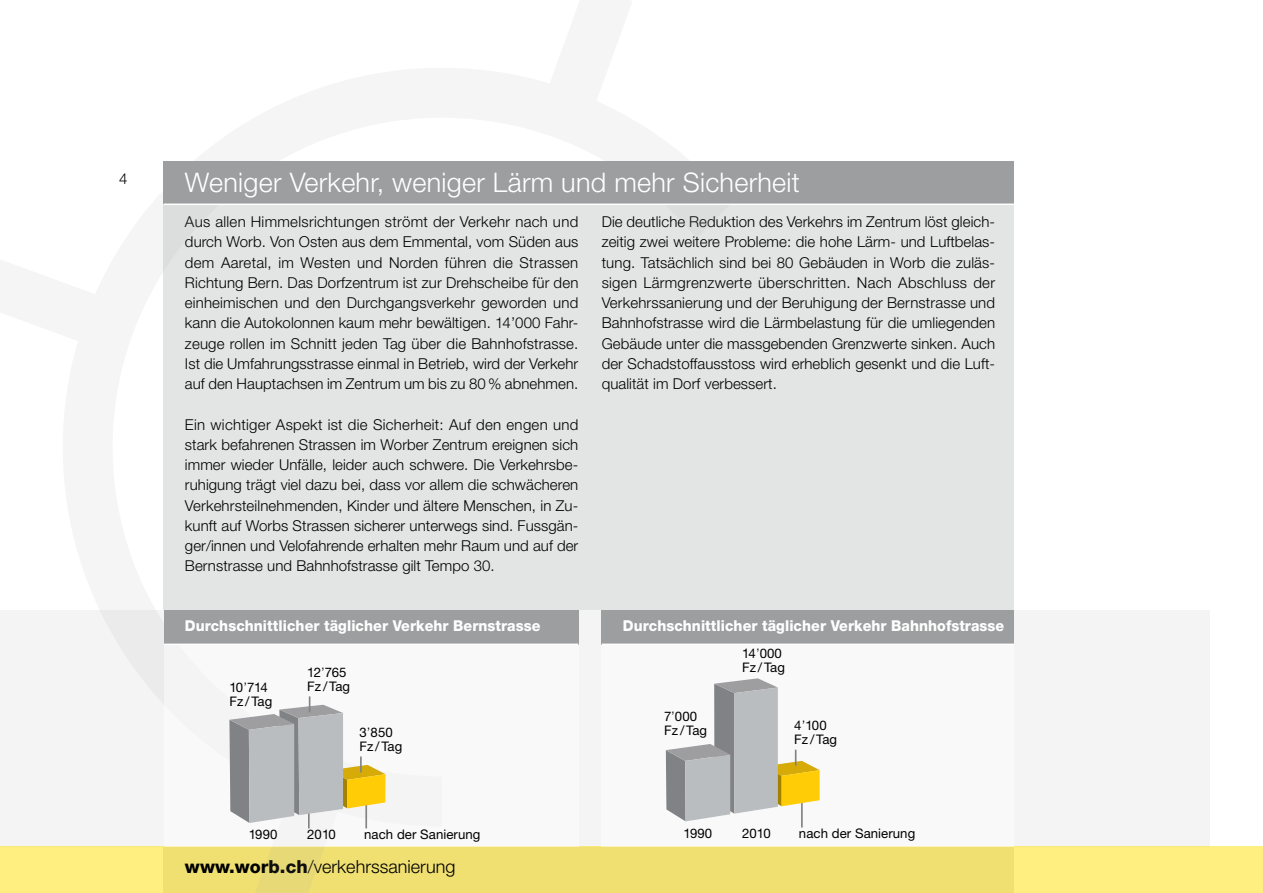
<style>
.page{position:relative;width:1263px;height:893px;background:#fff}
.page>*{position:absolute;margin:0;border:0;box-sizing:border-box;transform-origin:0 0}
.t1{font:300 27px "Helvetica Neue";letter-spacing:.01em;color:#fff}
.t2{font:300 18px "Helvetica Neue";color:#000}
.t3{font:300 15px/20.2px "Helvetica Neue";letter-spacing:.005em;color:#000;text-align:justify}
.t4{font:800 15px "Helvetica Neue";letter-spacing:.005em;color:#fff;scale:.95 1}
.t5{font:13.2px/14px "Helvetica Neue";letter-spacing:.005em;color:#000}
.t6{font:13.2px/14px "Helvetica Neue";letter-spacing:-.045em;color:#000}
.t7{font:13.2px/14px "Helvetica Neue";letter-spacing:-.015em;color:#000}
.s1{font-weight:300}
.s2{font-weight:800}
</style>
<div class="page">
<div style="left:164px;top:162px;width:850px;height:731px;background:#e3e4e4"></div>
<div style="left:0;top:610px;width:1210px;height:236px;background:#f4f4f5"></div>
<div style="left:0;top:846px;width:1263px;height:47px;background:linear-gradient(to bottom,#f7e779,#f7e779)"></div>
<svg style="left:0;top:161px;width:732px;height:732px"></svg>
<div style="left:164px;top:162px;width:850px;height:42px;background:#9c9e9f"></div>
<hr style="left:164px;top:204px;width:850px;height:1px;background:#fff">
<div style="left:602px;top:642px;width:412px;height:204px;background:#fff"></div>
<hr style="left:801px;top:803px;width:2px;height:24px;background:#808285">
<svg style="left:666px;top:678px;width:154px;height:143px"></svg>
<div style="left:164px;top:642px;width:414px;height:204px;background:#fff"></div>
<svg style="left:229px;top:696px;width:156px;height:132px"></svg>
<div style="left:602px;top:610px;width:412px;height:35px;background:#9c9e9f"></div>
<hr style="left:602px;top:644px;width:412px;height:1px;background:#fff">
<div style="left:164px;top:610px;width:414px;height:35px;background:#9c9e9f"></div>
<hr style="left:164px;top:644px;width:414px;height:1px;background:#fff">
<p class="t3" style="left:119px;top:168px;width:10px">4</p>
<h1 class="t1" style="left:185px;top:166px;width:616px">Weniger Verkehr, weniger Lärm und mehr Sicherheit</h1>
<p class="t3" style="left:185px;top:211px;width:395px">Aus allen Himmelsrichtungen strömt der Verkehr nach und durch Worb. Von Osten aus dem Emmental, vom Süden aus dem Aaretal, im Westen und Norden führen die Strassen Richtung Bern. Das Dorfzentrum ist zur Drehscheibe für den einheimischen und den Durchgangsverkehr geworden und kann die Autokolonnen kaum mehr bewältigen. 14’000 Fahr&shy;zeuge rollen im Schnitt jeden Tag über die Bahnhofstrasse.<br>Ist die Umfahrungsstrasse einmal in Betrieb, wird der Verkehr auf den Hauptachsen im Zentrum um bis zu 80% abnehmen.</p>
<p class="t3" style="left:185px;top:414px;width:395px">Ein wichtiger Aspekt ist die Sicherheit: Auf den engen und stark befahrenen Strassen im Worber Zentrum ereignen sich immer wieder Unfälle, leider auch schwere. Die Verkehrsbe&shy;ruhigung trägt viel dazu bei, dass vor allem die schwächeren Verkehrsteilnehmenden, Kinder und ältere Menschen, in Zu&shy;kunft auf Worbs Strassen sicherer unterwegs sind. Fussgän&shy;ger/innen und Velofahrende erhalten mehr Raum und auf der Bernstrasse und Bahnhofstrasse gilt Tempo 30.</p>
<p class="t3" style="left:602px;top:211px;width:395px">Die deutliche Reduktion des Verkehrs im Zentrum löst gleich&shy;zeitig zwei weitere Probleme: die hohe Lärm- und Luftbelas&shy;tung. Tatsächlich sind bei 80 Gebäuden in Worb die zuläs&shy;sigen Lärmgrenzwerte überschritten. Nach Abschluss der Verkehrssanierung und der Beruhigung der Bernstrasse und Bahnhofstrasse wird die Lärmbelastung für die umliegenden Gebäude unter die massgebenden Grenzwerte sinken. Auch der Schadstoffausstoss wird erheblich gesenkt und die Luft&shy;qualität im Dorf verbessert.</p>
<p class="t4" style="left:185px;top:617px;width:376px">Durchschnittlicher täglicher Verkehr Bernstrasse</p>
<p class="t4" style="left:623px;top:617px;width:403px">Durchschnittlicher täglicher Verkehr Bahnhofstrasse</p>
<p class="t6" style="left:229px;top:680px;width:44px">10<span class="s1">’</span>714<br>Fz /Tag</p>
<p class="t7" style="left:307px;top:665px;width:44px">12<span class="s1">’</span>765<br>Fz /Tag</p>
<p class="t5" style="left:359px;top:725px;width:44px">3<span class="s1">’</span>850<br>Fz /Tag</p>
<p class="t5" style="left:249px;top:827px;width:30px">1990</p>
<p class="t5" style="left:307px;top:827px;width:30px">2010</p>
<p class="t5" style="left:364px;top:827px;width:118px">nach der Sanierung</p>
<p class="t2" style="left:185px;top:856px;width:272px"><span class="s2">www.worb.ch</span>/verkehrssanierung</p>
<p class="t5" style="left:664px;top:709px;width:44px">7<span class="s1">’</span>000<br>Fz /Tag</p>
<p class="t5" style="left:742px;top:646px;width:44px">14<span class="s1">’</span>000<br>Fz /Tag</p>
<p class="t5" style="left:794px;top:718px;width:44px">4<span class="s1">’</span>100<br>Fz /Tag</p>
<p class="t5" style="left:683px;top:826px;width:30px">1990</p>
<p class="t5" style="left:742px;top:826px;width:30px">2010</p>
<p class="t5" style="left:799px;top:826px;width:118px">nach der Sanierung</p>
</div>
